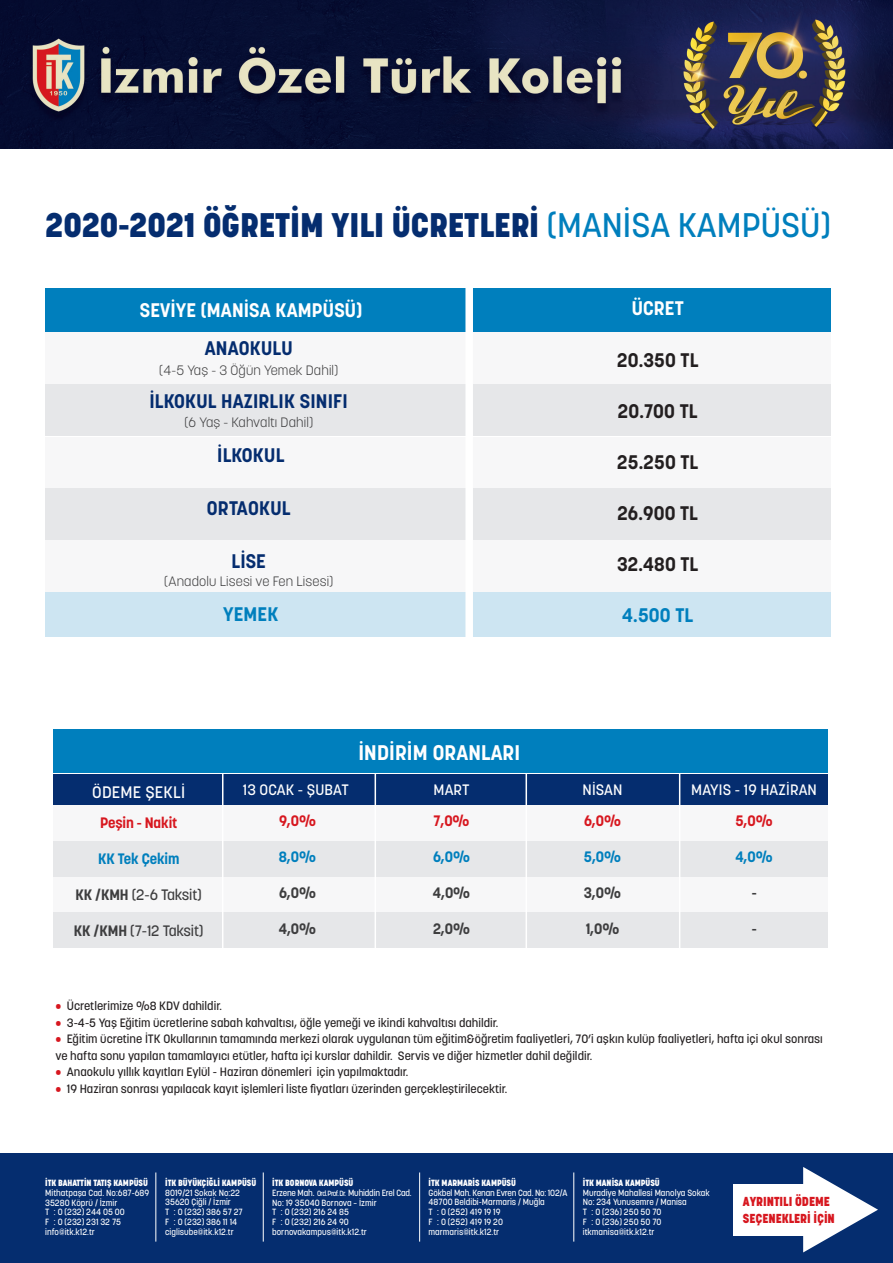
<style>
.page{position:relative;width:893px;height:1263px;background:#fff}
.page>*{position:absolute;margin:0;border:0;box-sizing:border-box;transform-origin:0 0}
.t1{font:800 33.75px "Korolev";color:#052d6f}
.t2{font:700 21px "Korolev";letter-spacing:.01em;color:#fff}
.t3{font:700 19.5px "Korolev";letter-spacing:.01em;color:#052d6f}
.t4{font:700 19.5px "Korolev";letter-spacing:.01em;color:#231f20}
.t5{font:700 19.5px "Korolev";letter-spacing:.01em;color:#fff}
.t6{font:700 19.5px "Korolev";letter-spacing:.01em;color:#007fbd}
.t7{font:500 16.5px "Korolev";letter-spacing:.01em;color:#fff}
.t8{font:500 15px "Korolev";letter-spacing:.01em;color:#fff}
.t9{font:500 15px "Korolev";letter-spacing:-.01em;color:#3e3e3f}
.t10{font:700 15px "Korolev";letter-spacing:-.01em;color:#d7171f}
.t11{font:700 15px "Korolev";letter-spacing:-.01em;color:#007fbd}
.t12{font:700 15px "Korolev";color:#3e3e3f}
.t13{font:300 13.5px "Korolev";letter-spacing:.01em;color:#3e3e3f}
.t14{font:800 12.9px/16.5px "Korolev";color:#d7171f;scale:.96 1}
.t15{font:500 12px/16.5px "Korolev";color:#231f20}
.t16{font:500 9px/9.8px "Korolev";color:#fff;scale:.96 1}
.t17{font:800 9px "Korolev";color:#fff;scale:.96 1}
.s1{font-weight:500;color:#007fbd}
.s2{font-weight:700}
.s3{color:#d7171f}
.s4{font-weight:800}
.s5{font-size:7.5px}
</style>
<div class="page">
<div style="left:0;top:1153px;width:893px;height:110px;background:#052d6f"></div>
<hr style="left:156px;top:1172px;width:1px;height:69px;background:#fff">
<hr style="left:263px;top:1172px;width:1px;height:69px;background:#fff">
<hr style="left:419px;top:1172px;width:1px;height:69px;background:#fff">
<hr style="left:573px;top:1172px;width:1px;height:69px;background:#fff">
<div style="left:46px;top:592px;width:785px;height:45px;background:#cde5f2"></div>
<div style="left:46px;top:288px;width:785px;height:44px;background:#007fbd"></div>
<div style="left:46px;top:332px;width:785px;height:52px;background:#f7f7f8"></div>
<div style="left:46px;top:384px;width:785px;height:52px;background:#e6e7e9"></div>
<div style="left:46px;top:437px;width:785px;height:51px;background:#f7f7f8"></div>
<div style="left:46px;top:488px;width:785px;height:51px;background:#e6e7e9"></div>
<div style="left:46px;top:540px;width:785px;height:52px;background:#f7f7f8"></div>
<div style="left:465px;top:283px;width:8px;height:388px;background:#fff"></div>
<div style="left:733px;top:1184px;width:95px;height:51px;background:#fff"></div>
<svg style="left:803px;top:1167px;width:75px;height:85px"></svg>
<img style="left:0;top:0;width:893px;height:149px">
<div style="left:53px;top:805px;width:775px;height:35px;background:#f7f7f8"></div>
<div style="left:53px;top:774px;width:775px;height:31px;background:#052d6f"></div>
<div style="left:53px;top:841px;width:775px;height:36px;background:#e6e7e9"></div>
<div style="left:53px;top:877px;width:775px;height:36px;background:#f7f7f8"></div>
<div style="left:53px;top:912px;width:775px;height:36px;background:#e6e7e9"></div>
<hr style="left:222px;top:722px;width:1px;height:230px;background:#fff">
<hr style="left:375px;top:722px;width:1px;height:230px;background:#fff">
<hr style="left:526px;top:722px;width:1px;height:230px;background:#fff">
<hr style="left:679px;top:722px;width:1px;height:230px;background:#fff">
<div style="left:54px;top:730px;width:774px;height:43px;background:#007fbd"></div>
<h1 class="t1" style="left:46px;top:204px;width:787px">2020-2021 ÖĞRETİM YILI ÜCRETLERİ <span class="s1">(MANİSA KAMPÜSÜ)</span></h1>
<h3 class="t5" style="left:140px;top:298px;width:224px">SEVİYE (MANİSA KAMPÜSÜ)</h3>
<h3 class="t5" style="left:632px;top:296px;width:53px">ÜCRET</h3>
<h3 class="t4" style="left:617px;top:348px;width:83px">20.350 TL</h3>
<h3 class="t4" style="left:618px;top:399px;width:81px">20.700 TL</h3>
<h3 class="t4" style="left:617px;top:450px;width:83px">25.250 TL</h3>
<h3 class="t4" style="left:617px;top:501px;width:82px">26.900 TL</h3>
<h3 class="t4" style="left:617px;top:552px;width:83px">32.480 TL</h3>
<h3 class="t6" style="left:622px;top:603px;width:72px">4.500 TL</h3>
<h3 class="t3" style="left:205px;top:336px;width:89px">ANAOKULU</h3>
<h3 class="t3" style="left:149px;top:389px;width:200px">İLKOKUL HAZIRLIK SINIFI</h3>
<h3 class="t3" style="left:217px;top:443px;width:69px">İLKOKUL</h3>
<h3 class="t3" style="left:207px;top:496px;width:85px">ORTAOKUL</h3>
<h3 class="t3" style="left:231px;top:549px;width:36px">LİSE</h3>
<h3 class="t6" style="left:223px;top:602px;width:57px">YEMEK</h3>
<h3 class="t13" style="left:159px;top:362px;width:181px">(4-5 Yaş - 3 Öğün Yemek Dahil)</h3>
<h3 class="t13" style="left:184px;top:414px;width:130px">(6 Yaş - Kahvaltı Dahil)</h3>
<h3 class="t13" style="left:164px;top:572px;width:171px">(Anadolu Lisesi ve Fen Lisesi)</h3>
<h3 class="t7" style="left:92px;top:782px;width:94px">ÖDEME ŞEKLİ</h3>
<h3 class="t10" style="left:100px;top:813px;width:79px">Peşin - Nakit</h3>
<h3 class="t11" style="left:98px;top:849px;width:83px">KK Tek Çekim</h3>
<h3 class="t9" style="left:76px;top:885px;width:128px"><span class="s2">KK /KMH</span> (2-6 Taksit)</h3>
<h3 class="t9" style="left:74px;top:921px;width:131px"><span class="s2">KK /KMH</span> (7-12 Taksit)</h3>
<h2 class="t2" style="left:358px;top:739px;width:163px">İNDİRİM ORANLARI</h2>
<h3 class="t8" style="left:243px;top:780px;width:108px">13 OCAK - ŞUBAT</h3>
<h3 class="t8" style="left:433px;top:780px;width:38px">MART</h3>
<h3 class="t8" style="left:582px;top:780px;width:42px">NİSAN</h3>
<h3 class="t8" style="left:691px;top:780px;width:127px">MAYIS - 19 HAZİRAN</h3>
<h3 class="t10" style="left:279px;top:812px;width:39px">9,0%</h3>
<h3 class="t11" style="left:279px;top:848px;width:39px">8,0%</h3>
<h3 class="t12" style="left:279px;top:884px;width:39px">6,0%</h3>
<h3 class="t12" style="left:279px;top:920px;width:39px">4,0%</h3>
<h3 class="t10" style="left:434px;top:812px;width:38px">7,0%</h3>
<h3 class="t11" style="left:433px;top:848px;width:39px">6,0%</h3>
<h3 class="t12" style="left:433px;top:884px;width:39px">4,0%</h3>
<h3 class="t12" style="left:433px;top:920px;width:39px">2,0%</h3>
<h3 class="t10" style="left:584px;top:812px;width:39px">6,0%</h3>
<h3 class="t11" style="left:584px;top:848px;width:39px">5,0%</h3>
<h3 class="t12" style="left:584px;top:884px;width:39px">3,0%</h3>
<h3 class="t12" style="left:586px;top:920px;width:35px">1,0%</h3>
<h3 class="t10" style="left:735px;top:812px;width:39px">5,0%</h3>
<h3 class="t11" style="left:735px;top:848px;width:39px">4,0%</h3>
<h3 class="t12" style="left:752px;top:884px;width:6px">-</h3>
<h3 class="t12" style="left:752px;top:920px;width:6px">-</h3>
<h3 class="t15" style="left:56px;top:998px;width:168px"><span class="s3">•</span> Ücretlerimize %8 KDV dahildir.</h3>
<h3 class="t15" style="left:56px;top:1014px;width:444px"><span class="s3">•</span> 3-4-5 Yaş Eğitim ücretlerine sabah kahvaltısı, öğle yemeği ve ikindi kahvaltısı dahildir.</h3>
<p class="t15" style="left:56px;top:1031px;width:769px"><span class="s3">•</span> Eğitim ücretine İTK Okullarının tamamında merkezi olarak uygulanan tüm eğitim&amp;öğretim faaliyetleri, 70’i aşkın kulüp faaliyetleri, hafta içi okul sonrası ve hafta sonu yapılan tamamlayıcı etütler, hafta içi kurslar dahildir. Servis ve diğer hizmetler dahil değildir.</p>
<h3 class="t15" style="left:56px;top:1064px;width:354px"><span class="s3">•</span> Anaokulu yıllık kayıtları Eylül - Haziran dönemleri için yapılmaktadır.</h3>
<h3 class="t15" style="left:56px;top:1080px;width:453px"><span class="s3">•</span> 19 Haziran sonrası yapılacak kayıt işlemleri liste fiyatları üzerinden gerçekleştirilecektir.</h3>
<p class="t17" style="left:45px;top:1177px;width:109px">İTK BAHATTİN TATIŞ KAMPÜSÜ</p>
<p class="t16" style="left:45px;top:1188px;width:110px">Mithatpaşa Cad. No:687-689<br>35280 Köprü / İzmir<br>T : 0 (232) 244 05 00<br>F : 0 (232) 231 32 75 info@itk.k12.tr</p>
<p class="t17" style="left:165px;top:1177px;width:96px">İTK BÜYÜKÇİĞLİ KAMPÜSÜ</p>
<p class="t16" style="left:165px;top:1188px;width:82px">8019/21 Sokak No:22<br>35620 Çiğli / İzmir<br>T : 0 (232) 386 57 27<br>F : 0 (232) 386 11 14 ciglisube@itk.k12.tr</p>
<p class="t16" style="left:272px;top:1178px;width:147px"><span class="s4">İTK BORNOVA KAMPÜSÜ<br></span>Erzene Mah. <span class="s5">Ord. Prof. Dr.</span> Muhiddin Erel Cad.<br>No: 19 35040 Bornova – İzmir<br>T : 0 (232) 216 24 85<br>F : 0 (232) 216 24 90 bornovakampus@itk.k12.tr</p>
<p class="t17" style="left:429px;top:1177px;width:93px">İTK MARMARİS KAMPÜSÜ</p>
<p class="t16" style="left:429px;top:1188px;width:146px">Gökbel Mah. Kenan Evren Cad. No: 102/A<br>48700 Beldibi-Marmaris / Muğla<br>T : 0 (252) 419 19 19<br>F : 0 (252) 419 19 20 marmaris@itk.k12.tr</p>
<p class="t17" style="left:583px;top:1177px;width:82px">İTK MANİSA KAMPÜSÜ</p>
<p class="t16" style="left:583px;top:1188px;width:134px">Muradiye Mahallesi Manolya Sokak<br>No: 234 Yunusemre / Manisa<br>T : 0 (236) 250 50 70<br>F : 0 (236) 250 50 70 itkmanisa@itk.k12.tr</p>
<h3 class="t14" style="left:743px;top:1193px;width:97px">AYRINTILI ÖDEME<br>SEÇENEKLERİ İÇİN</h3>
</div>
